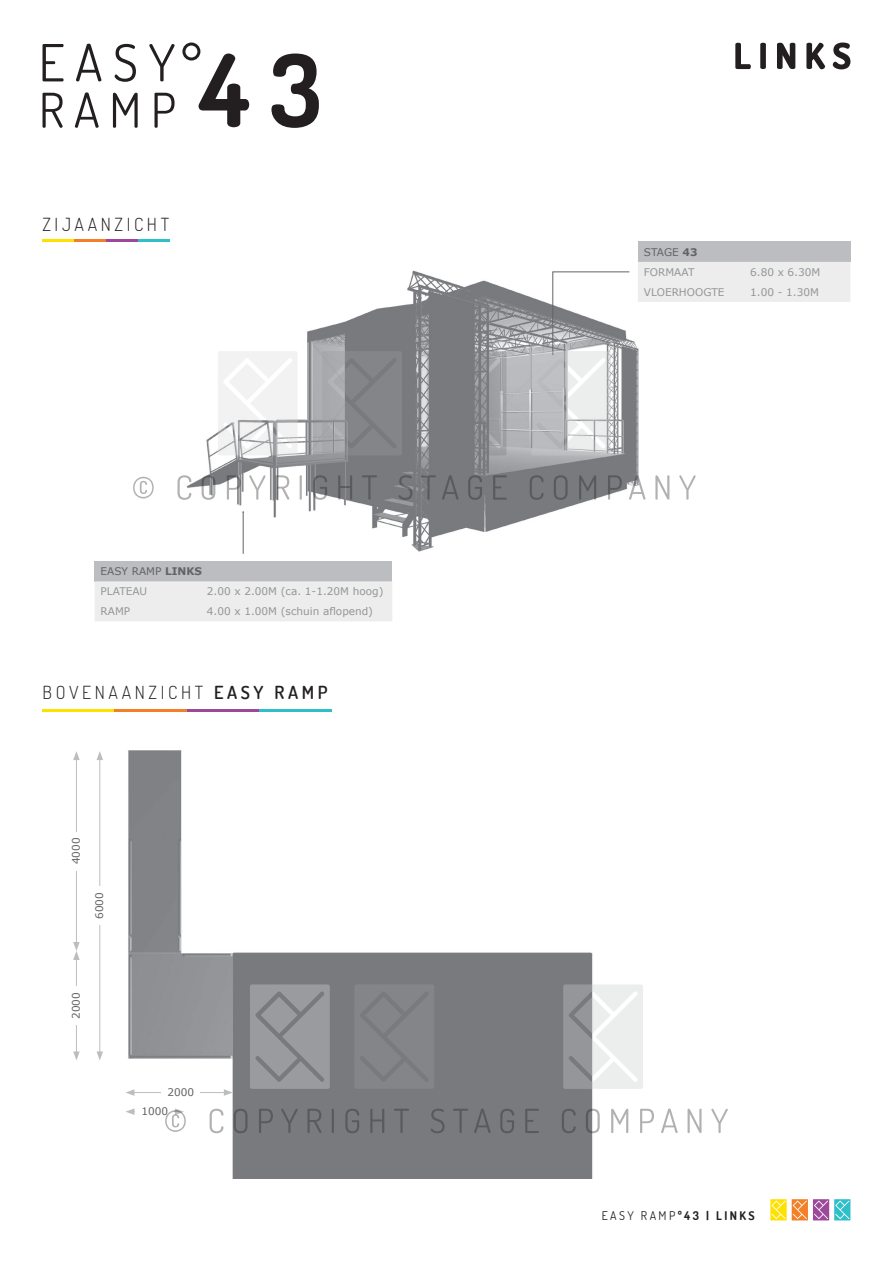
<style>
.page{position:relative;width:893px;height:1263px;background:#fff}
.page>*{position:absolute;margin:0;border:0;box-sizing:border-box;transform-origin:0 0}
.t1{font:300 18px "Dosis";letter-spacing:.2em;color:#231f20}
.t2{font:700 12px "Dosis";letter-spacing:.2em;color:#231f20}
.t3{font:10.5px "Verdana";color:#939598}
.t4{font:10.5px "Verdana";color:#636366}
.s1{font-weight:700}
.s2{font-weight:600}
.s3{font-weight:400}
</style>
<div class="page">
<svg style="left:792px;top:1199px;width:16px;height:21px"></svg>
<svg style="left:793px;top:1200px;width:14px;height:19px"></svg>
<svg style="left:813px;top:1199px;width:16px;height:21px"></svg>
<svg style="left:814px;top:1200px;width:14px;height:19px"></svg>
<svg style="left:834px;top:1199px;width:16px;height:21px"></svg>
<svg style="left:835px;top:1200px;width:14px;height:19px"></svg>
<svg style="left:770px;top:1199px;width:17px;height:21px"></svg>
<svg style="left:771px;top:1200px;width:15px;height:19px"></svg>
<svg style="left:43px;top:44px;width:21px;height:37px"></svg>
<svg style="left:76px;top:44px;width:25px;height:37px"></svg>
<svg style="left:115px;top:44px;width:21px;height:38px"></svg>
<svg style="left:149px;top:44px;width:26px;height:37px"></svg>
<svg style="left:43px;top:93px;width:20px;height:35px"></svg>
<svg style="left:75px;top:92px;width:24px;height:36px"></svg>
<svg style="left:113px;top:93px;width:25px;height:35px"></svg>
<svg style="left:155px;top:93px;width:20px;height:35px"></svg>
<svg style="left:199px;top:54px;width:50px;height:73px"></svg>
<svg style="left:271px;top:54px;width:48px;height:74px"></svg>
<div style="left:182px;top:43px;width:18px;height:18px;border:3px solid #231f20;border-radius:50%"></div>
<svg style="left:735px;top:43px;width:16px;height:26px"></svg>
<svg style="left:760px;top:43px;width:6px;height:26px"></svg>
<svg style="left:777px;top:43px;width:18px;height:26px"></svg>
<svg style="left:806px;top:43px;width:19px;height:26px"></svg>
<svg style="left:833px;top:43px;width:17px;height:26px"></svg>
<img style="left:128px;top:750px;width:466px;height:429px">
<hr style="left:100px;top:758px;width:1px;height:296px;background:#bcbdc0">
<svg style="left:97px;top:1051px;width:6px;height:9px"></svg>
<svg style="left:97px;top:751px;width:6px;height:9px"></svg>
<hr style="left:76px;top:758px;width:1px;height:186px;background:#bcbdc0">
<svg style="left:73px;top:751px;width:7px;height:9px"></svg>
<hr style="left:76px;top:957px;width:1px;height:97px;background:#bcbdc0">
<svg style="left:73px;top:1051px;width:7px;height:9px"></svg>
<svg style="left:73px;top:942px;width:7px;height:18px"></svg>
<div style="left:95px;top:887px;width:9px;height:38px;background:#fff"></div>
<div style="left:72px;top:832px;width:9px;height:38px;background:#fff"></div>
<div style="left:72px;top:986px;width:9px;height:39px;background:#fff"></div>
<hr style="left:132px;top:1092px;width:94px;height:1px;background:#bcbdc0">
<svg style="left:126px;top:1089px;width:8px;height:7px"></svg>
<svg style="left:224px;top:1089px;width:9px;height:7px"></svg>
<hr style="left:132px;top:1111px;width:45px;height:1px;background:#bcbdc0">
<svg style="left:126px;top:1108px;width:8px;height:7px"></svg>
<div style="left:162px;top:1088px;width:38px;height:9px;background:#fff"></div>
<div style="left:136px;top:1107px;width:38px;height:9px;background:#fff"></div>
<hr style="left:43px;top:710px;width:72px;height:2px;background:#ffe101">
<hr style="left:115px;top:710px;width:72px;height:2px;background:#f47f26">
<hr style="left:187px;top:710px;width:72px;height:2px;background:#9d489b">
<hr style="left:259px;top:710px;width:73px;height:2px;background:#2ebfc9">
<hr style="left:43px;top:240px;width:31px;height:2px;background:#ffe101">
<hr style="left:74px;top:240px;width:32px;height:2px;background:#f47f26">
<hr style="left:106px;top:240px;width:32px;height:2px;background:#9d489b">
<hr style="left:138px;top:240px;width:32px;height:2px;background:#2ebfc9">
<img style="left:191px;top:270px;width:448px;height:284px">
<hr style="left:243px;top:512px;width:1px;height:42px;background:#636366">
<div style="left:95px;top:561px;width:297px;height:20px;background:#bcbdc0"></div>
<div style="left:95px;top:581px;width:297px;height:40px;background:#ededee"></div>
<div style="left:638px;top:242px;width:212px;height:20px;background:#bcbdc0"></div>
<div style="left:638px;top:262px;width:212px;height:40px;background:#ededee"></div>
<svg style="left:322px;top:351px;width:80px;height:104px;background:#8c8e91"></svg>
<svg style="left:427px;top:351px;width:79px;height:104px;background:#848689"></svg>
<svg style="left:531px;top:271px;width:99px;height:184px"></svg>
<svg style="left:218px;top:351px;width:80px;height:104px"></svg>
<svg style="left:133px;top:477px;width:21px;height:21px"></svg>
<svg style="left:177px;top:475px;width:14px;height:25px"></svg>
<svg style="left:202px;top:475px;width:13px;height:25px"></svg>
<svg style="left:227px;top:475px;width:14px;height:25px"></svg>
<svg style="left:249px;top:475px;width:17px;height:25px"></svg>
<svg style="left:275px;top:475px;width:14px;height:25px"></svg>
<svg style="left:300px;top:475px;width:2px;height:25px"></svg>
<svg style="left:313px;top:475px;width:14px;height:25px"></svg>
<svg style="left:338px;top:475px;width:14px;height:25px"></svg>
<svg style="left:362px;top:475px;width:15px;height:25px"></svg>
<svg style="left:399px;top:475px;width:13px;height:25px"></svg>
<svg style="left:421px;top:475px;width:15px;height:25px"></svg>
<svg style="left:442px;top:475px;width:17px;height:25px"></svg>
<svg style="left:468px;top:475px;width:14px;height:25px"></svg>
<svg style="left:493px;top:475px;width:14px;height:25px"></svg>
<svg style="left:530px;top:475px;width:14px;height:25px"></svg>
<svg style="left:554px;top:475px;width:14px;height:25px"></svg>
<svg style="left:579px;top:475px;width:17px;height:25px"></svg>
<svg style="left:608px;top:475px;width:14px;height:25px"></svg>
<svg style="left:629px;top:475px;width:17px;height:25px"></svg>
<svg style="left:655px;top:475px;width:14px;height:25px"></svg>
<svg style="left:679px;top:475px;width:17px;height:25px"></svg>
<svg style="left:354px;top:984px;width:80px;height:105px;background:#818386"></svg>
<div style="left:459px;top:984px;width:80px;height:105px;background:#787a7d"></div>
<svg style="left:563px;top:984px;width:80px;height:105px;background:#cbcccd"></svg>
<svg style="left:250px;top:984px;width:80px;height:105px;background:#949699"></svg>
<svg style="left:165px;top:1108px;width:21px;height:24px"></svg>
<svg style="left:210px;top:1109px;width:13px;height:24px"></svg>
<svg style="left:234px;top:1109px;width:13px;height:24px"></svg>
<svg style="left:259px;top:1109px;width:14px;height:24px"></svg>
<svg style="left:281px;top:1109px;width:17px;height:24px"></svg>
<svg style="left:307px;top:1109px;width:14px;height:24px"></svg>
<svg style="left:332px;top:1109px;width:2px;height:24px"></svg>
<svg style="left:345px;top:1109px;width:14px;height:24px"></svg>
<svg style="left:370px;top:1109px;width:14px;height:24px"></svg>
<svg style="left:394px;top:1109px;width:15px;height:24px"></svg>
<svg style="left:431px;top:1109px;width:13px;height:24px"></svg>
<svg style="left:453px;top:1109px;width:15px;height:24px"></svg>
<svg style="left:474px;top:1108px;width:17px;height:25px"></svg>
<svg style="left:500px;top:1109px;width:14px;height:24px"></svg>
<svg style="left:525px;top:1109px;width:14px;height:24px"></svg>
<svg style="left:562px;top:1109px;width:14px;height:24px"></svg>
<svg style="left:586px;top:1109px;width:14px;height:24px"></svg>
<svg style="left:611px;top:1109px;width:17px;height:24px"></svg>
<svg style="left:640px;top:1109px;width:14px;height:24px"></svg>
<svg style="left:661px;top:1108px;width:17px;height:25px"></svg>
<svg style="left:687px;top:1109px;width:15px;height:24px"></svg>
<svg style="left:711px;top:1109px;width:17px;height:24px"></svg>
<p class="t1" style="left:43px;top:213px;width:128px">ZIJAANZICHT</p>
<p class="t4" style="left:101px;top:565px;width:103px">EASY RAMP <span class="s1">LINKS</span></p>
<p class="t3" style="left:101px;top:585px;width:48px">PLATEAU</p>
<p class="t3" style="left:207px;top:585px;width:178px">2.00 x 2.00M (ca. 1-1.20M hoog)</p>
<p class="t3" style="left:101px;top:605px;width:31px">RAMP</p>
<p class="t3" style="left:207px;top:605px;width:168px">4.00 x 1.00M (schuin aflopend)</p>
<p class="t1" style="left:43px;top:680px;width:287px">BOVENAANZICHT <span class="s2">EASY RAMP</span></p>
<p class="t4" style="left:69px;top:864px;width:28px;rotate:-90deg">4000</p>
<p class="t4" style="left:93px;top:919px;width:28px;rotate:-90deg">6000</p>
<p class="t4" style="left:69px;top:1019px;width:28px;rotate:-90deg">2000</p>
<p class="t4" style="left:167px;top:1085px;width:28px">2000</p>
<p class="t4" style="left:141px;top:1104px;width:28px">1000</p>
<p class="t4" style="left:644px;top:245px;width:55px">STAGE <span class="s1">43</span></p>
<p class="t3" style="left:644px;top:265px;width:52px">FORMAAT</p>
<p class="t3" style="left:750px;top:265px;width:72px">6.80 x 6.30M</p>
<p class="t3" style="left:644px;top:285px;width:82px">VLOERHOOGTE</p>
<p class="t3" style="left:750px;top:285px;width:70px">1.00 - 1.30M</p>
<p class="t2" style="left:602px;top:1208px;width:155px"><span class="s3">EASY RAMP</span>º43 | LINKS</p>
</div>
